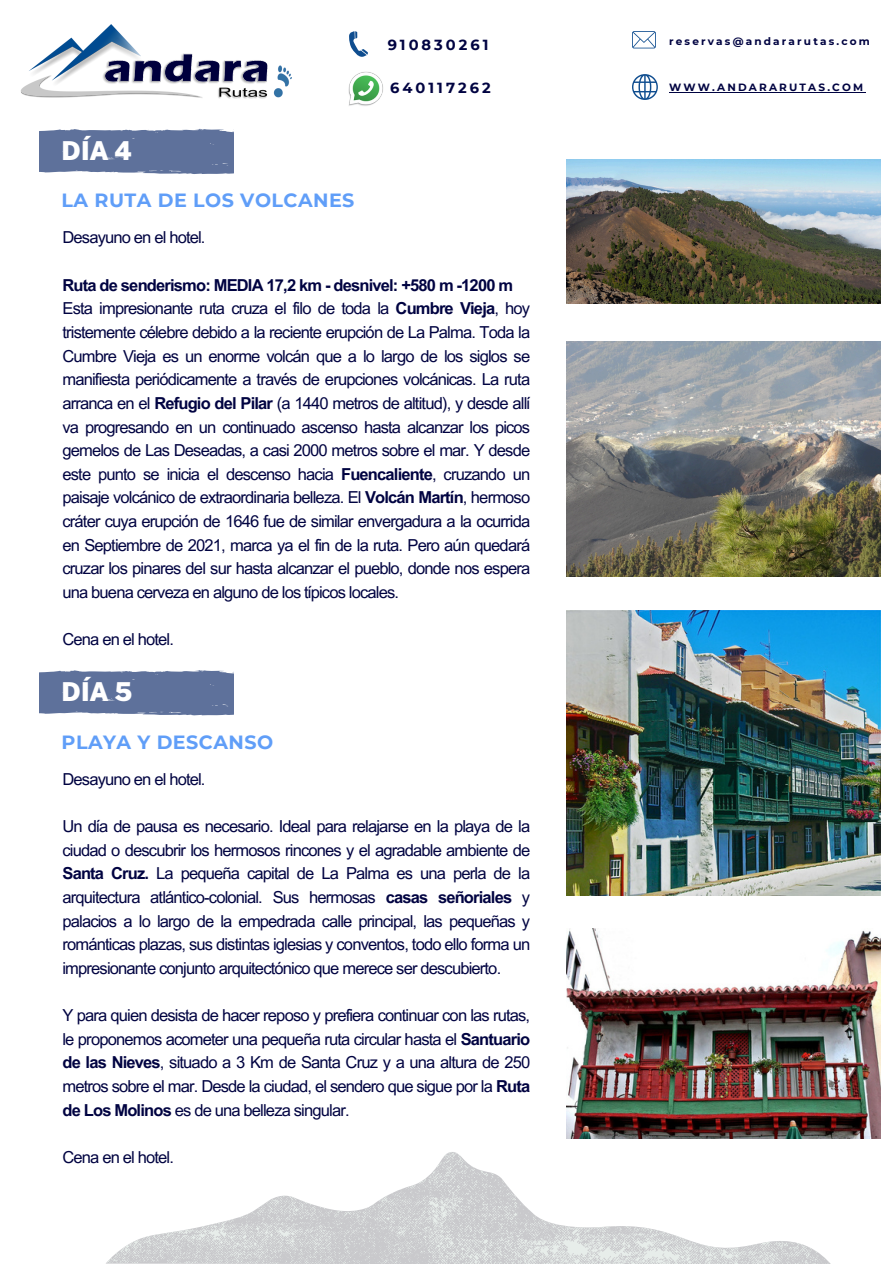
<style>
.page{position:relative;width:894px;height:1264px;background:#fff}
.page>*{position:absolute;margin:0;border:0;box-sizing:border-box;transform-origin:0 0}
.t1{font:900 26.1px "Public Sans";color:#fff}
.t2{font:700 19.05px "Montserrat";letter-spacing:.025em;color:#609ef8}
.t3{font:16.5px/23.7px "Arial MT Pro";letter-spacing:-.05em;color:#000341;text-align:justify}
.t4{font:700 14.55px "Montserrat";letter-spacing:.205em;color:#000341}
.t5{font:700 10.5px "Montserrat";letter-spacing:.205em;color:#000341}
.s1{font-weight:700}
</style>
<div class="page">
<svg style="left:39px;top:129px;width:194px;height:45px"></svg>
<img style="left:21px;top:24px;width:270px;height:75px">
<img style="left:349px;top:72px;width:34px;height:34px">
<svg style="left:349px;top:31px;width:19px;height:26px"></svg>
<svg style="left:632px;top:31px;width:23px;height:17px"></svg>
<svg style="left:632px;top:74px;width:25px;height:26px"></svg>
<svg style="left:107px;top:1152px;width:723px;height:111px"></svg>
<svg style="left:39px;top:670px;width:194px;height:45px"></svg>
<img style="left:566px;top:159px;width:313px;height:144px">
<img style="left:566px;top:341px;width:313px;height:235px">
<img style="left:566px;top:610px;width:313px;height:285px">
<img style="left:566px;top:928px;width:313px;height:210px">
<hr style="left:669px;top:92px;width:196px;height:1px;background:#000341">
<p class="t1" style="left:62px;top:135px;width:72px">DÍA 4</p>
<h1 class="t2" style="left:62px;top:189px;width:294px">LA RUTA DE LOS VOLCANES</h1>
<h3 class="t5" style="left:669px;top:35px;width:202px">reservas@andararutas.com</h3>
<p class="t4" style="left:387px;top:36px;width:102px">910830261</p>
<h2 class="t4" style="left:390px;top:78px;width:102px">640117262</h2>
<h3 class="t5" style="left:669px;top:81px;width:195px">WWW.ANDARARUTAS.COM</h3>
<h4 class="t3" style="left:62px;top:228px;width:144px">Desayuno en el hotel.</h4>
<p class="t3" style="left:62px;top:275px;width:469px;text-align:left"><span class="s1">Ruta de senderismo: MEDIA 17,2 km - desnivel: +580 m -1200 m </span>Esta impresionante ruta cruza el filo de toda la <span class="s1">Cumbre Vieja</span>, hoy tristemente célebre debido a la reciente erupción de La Palma. Toda la Cumbre Vieja es un enorme volcán que a lo largo de los siglos se manifiesta periódicamente a través de erupciones volcánicas. La ruta arranca en el <span class="s1">Refugio del Pilar</span> (a 1440 metros de altitud), y desde allí va progresando en un continuado ascenso hasta alcanzar los picos gemelos de Las Deseadas, a casi 2000 metros sobre el mar. Y desde este punto se inicia el descenso hacia <span class="s1">Fuencaliente</span>, cruzando un paisaje volcánico de extraordinaria belleza. El <span class="s1">Volcán Martín</span>, hermoso cráter cuya erupción de 1646 fue de similar envergadura a la ocurrida en Septiembre de 2021, marca ya el fin de la ruta. Pero aún quedará cruzar los pinares del sur hasta alcanzar el pueblo, donde nos espera una buena cerveza en alguno de los típicos locales.</p>
<h4 class="t3" style="left:62px;top:629px;width:113px">Cena en el hotel.</h4>
<h3 class="t1" style="left:62px;top:676px;width:72px">DÍA 5</h3>
<p class="t2" style="left:62px;top:730px;width:213px">PLAYA Y DESCANSO</p>
<p class="t3" style="left:62px;top:769px;width:144px">Desayuno en el hotel.</p>
<p class="t3" style="left:62px;top:816px;width:469px">Un día de pausa es necesario. Ideal para relajarse en la playa de la ciudad o descubrir los hermosos rincones y el agradable ambiente de <span class="s1">Santa Cruz.</span> La pequeña capital de La Palma es una perla de la arquitectura atlántico-colonial. Sus hermosas <span class="s1">casas señoriales</span> y palacios a lo largo de la empedrada calle principal, las pequeñas y románticas plazas, sus distintas iglesias y conventos, todo ello forma un impresionante conjunto arquitectónico que merece ser descubierto.</p>
<h1 class="t3" style="left:62px;top:1005px;width:469px">Y para quien desista de hacer reposo y prefiera continuar con las rutas, le proponemos acometer una pequeña ruta circular hasta el <span class="s1">Santuario de las Nieves</span>, situado a 3 Km de Santa Cruz y a una altura de 250 metros sobre el mar. Desde la ciudad, el sendero que sigue por la <span class="s1">Ruta de Los Molinos</span> es de una belleza singular.</h1>
<h2 class="t3" style="left:62px;top:1147px;width:113px">Cena en el hotel.</h2>
</div>
